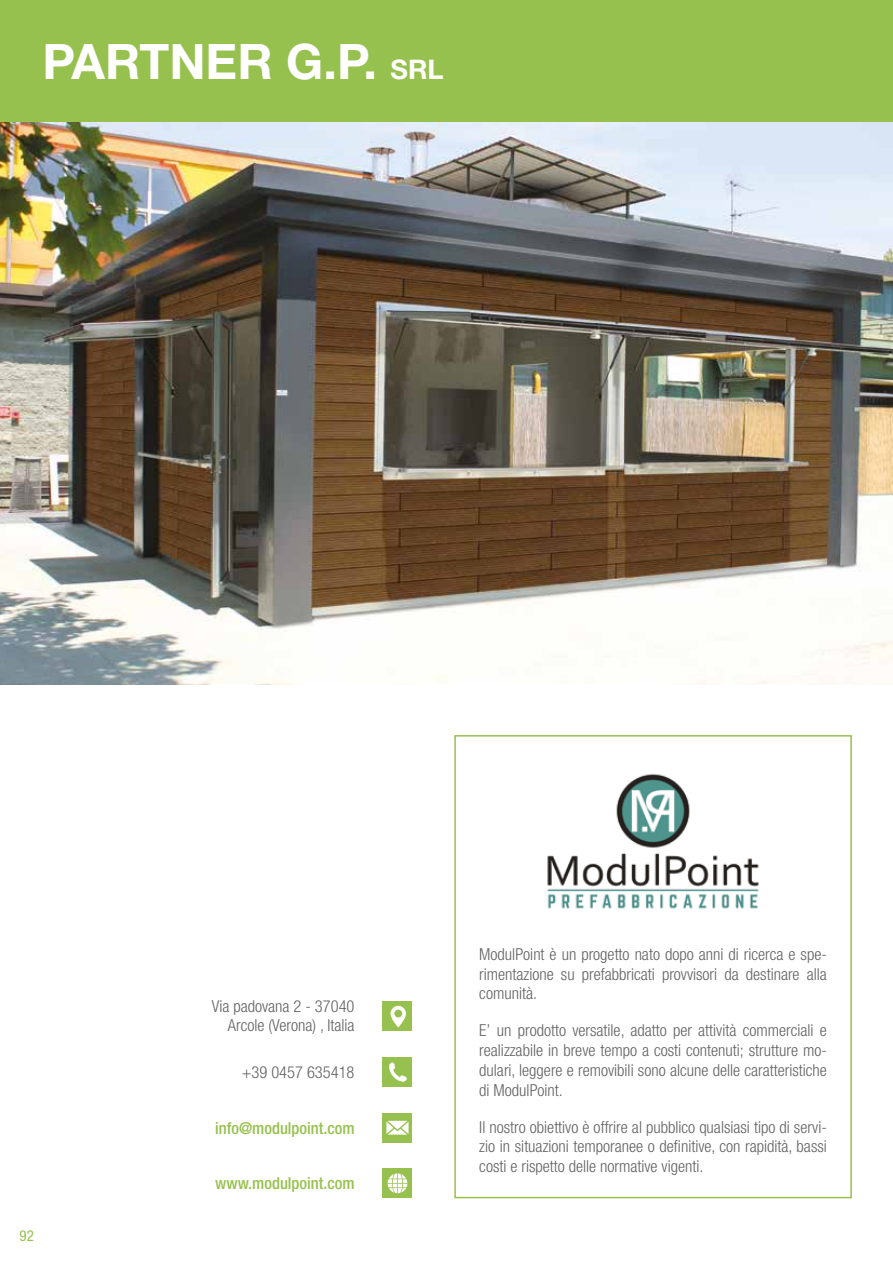
<style>
.page{position:relative;width:893px;height:1263px;background:#fff}
.page>*{position:absolute;margin:0;border:0;box-sizing:border-box;transform-origin:0 0}
.t1{font:700 48.9px "Helvetica Neue LT Std";color:#fff}
.t2{font:300 condensed 16.5px/19.8px "Helvetica Neue LT Std";color:#646363;text-align:justify}
.t3{font:500 condensed 16.5px "Helvetica Neue LT Std";color:#97c14e}
.t4{font:condensed 15px "Helvetica Neue LT Std";color:#97c14e}
.s1{font-size:27px}
</style>
<div class="page">
<div style="left:0;top:0;width:893px;height:122px;background:#97c14e"></div>
<img style="left:0;top:122px;width:893px;height:563px">
<div style="left:382px;top:1001px;width:30px;height:30px;background:#97c14e"></div>
<div style="left:382px;top:1057px;width:30px;height:30px;background:#97c14e"></div>
<div style="left:382px;top:1113px;width:30px;height:30px;background:#97c14e"></div>
<div style="left:382px;top:1168px;width:30px;height:30px;background:#97c14e"></div>
<div style="left:454px;top:735px;width:398px;height:463px;border:2px solid #97c14e"></div>
<img style="left:547px;top:773px;width:212px;height:136px">
<svg style="left:386px;top:1121px;width:22px;height:13px"></svg>
<svg style="left:389px;top:1062px;width:18px;height:20px"></svg>
<svg style="left:390px;top:1006px;width:16px;height:21px"></svg>
<svg style="left:388px;top:1173px;width:19px;height:20px"></svg>
<h1 class="t1" style="left:43px;top:31px;width:403px">PARTNER G.P. <span class="s1">SRL</span></h1>
<p class="t4" style="left:20px;top:1226px;width:16px">92</p>
<p class="t2" style="left:212px;top:996px;width:144px;text-align:right">Via padovana 2 - 37040<br>Arcole (Verona) , Italia</p>
<p class="t2" style="left:242px;top:1062px;width:114px">+39 0457 635418</p>
<p class="t3" style="left:215px;top:1118px;width:141px">info@modulpoint.com</p>
<p class="t3" style="left:215px;top:1173px;width:141px">www.modulpoint.com</p>
<p class="t2" style="left:479px;top:944px;width:349px">ModulPoint è un progetto nato dopo anni di ricerca e spe&shy;rimentazione su prefabbricati provvisori da destinare alla comunità.</p>
<p class="t2" style="left:479px;top:1020px;width:349px">E’ un prodotto versatile, adatto per attività commerciali e realizzabile in breve tempo a costi contenuti; strutture mo&shy;dulari, leggere e removibili sono alcune delle caratteristiche di ModulPoint.</p>
<p class="t2" style="left:479px;top:1117px;width:349px">Il nostro obiettivo è offrire al pubblico qualsiasi tipo di servi&shy;zio in situazioni temporanee o definitive, con rapidità, bassi costi e rispetto delle normative vigenti.</p>
</div>
